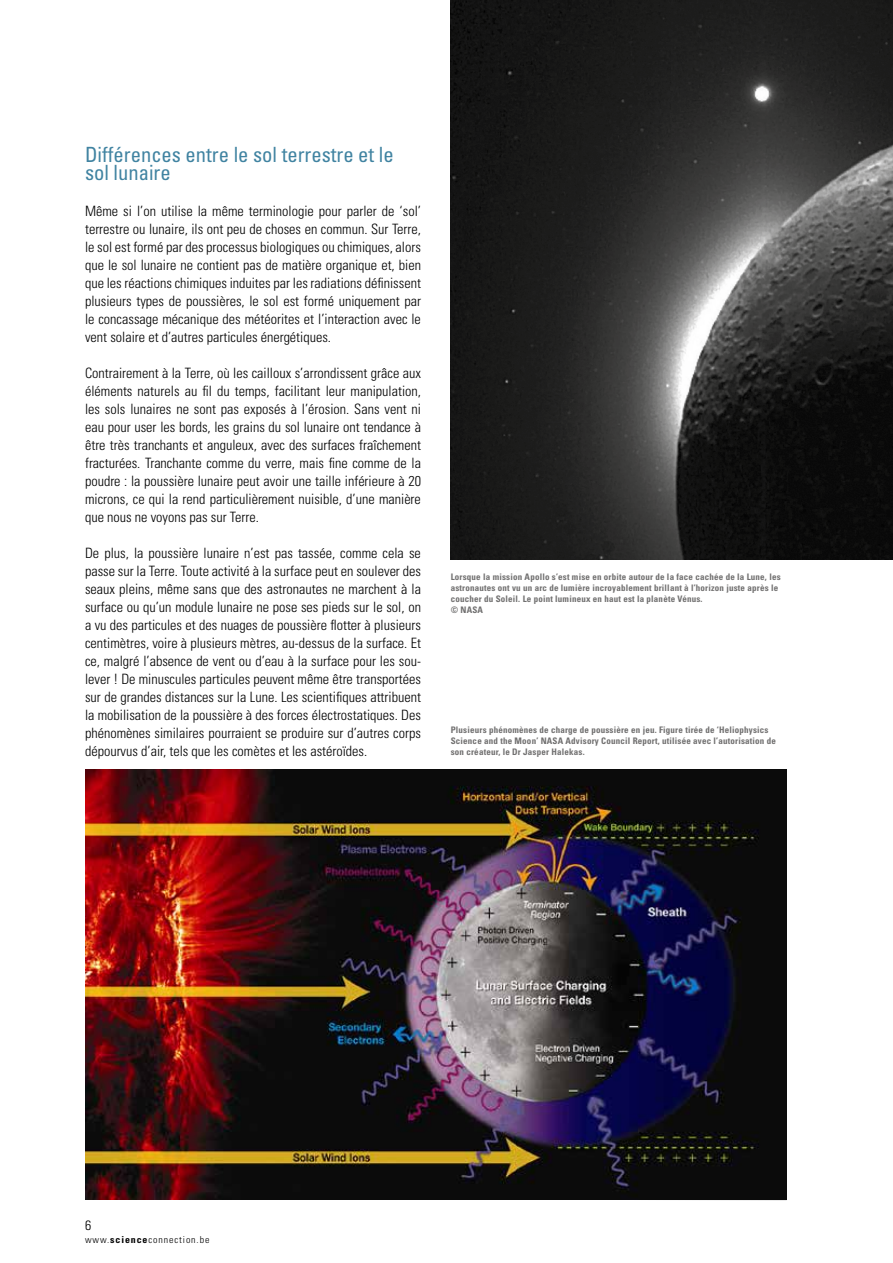
<style>
.page{position:relative;width:893px;height:1263px;background:#fff}
.page>*{position:absolute;margin:0;border:0;box-sizing:border-box;transform-origin:0 0}
.t1{font:condensed 21px/18px "Univers LT Std";color:#4083a1}
.t2{font:300 condensed 14.25px/18px "Univers LT Std";color:#000;text-align:justify}
.t3{font:300 condensed 13.5px "Univers LT Std";color:#000;scale:1.04 1}
.t4{font:300 condensed 9.6px "Univers LT Std";letter-spacing:.09em;color:#000;scale:1.04 1}
.t5{font:700 condensed 9px/10.8px "Univers LT Std";letter-spacing:.02em;color:#706f6f}
.s1{font-weight:700}
</style>
<div class="page">
<img style="left:451px;top:0;width:442px;height:560px">
<img style="left:85px;top:769px;width:702px;height:431px">
<h1 class="t1" style="left:85px;top:145px;width:310px">Différences entre le sol terrestre et le sol lunaire</h1>
<p class="t2" style="left:85px;top:202px;width:337px">Même si l’on utilise la même terminologie pour parler de ‘sol’ terrestre ou lunaire, ils ont peu de choses en commun. Sur Terre, le sol est formé par des processus biologiques ou chimiques, alors que le sol lunaire ne contient pas de matière organique et, bien que les réactions chimiques induites par les radiations définissent plusieurs types de poussières, le sol est formé uniquement par le concassage mécanique des météorites et l’interaction avec le vent solaire et d’autres particules énergétiques.</p>
<p class="t2" style="left:85px;top:364px;width:337px">Contrairement à la Terre, où les cailloux s’arrondissent grâce aux éléments naturels au fil du temps, facilitant leur manipulation, les sols lunaires ne sont pas exposés à l’érosion. Sans vent ni eau pour user les bords, les grains du sol lunaire ont tendance à être très tranchants et anguleux, avec des surfaces fraîchement fracturées. Tranchante comme du verre, mais fine comme de la poudre : la poussière lunaire peut avoir une taille inférieure à 20 microns, ce qui la rend particulièrement nuisible, d’une manière que nous ne voyons pas sur Terre.</p>
<p class="t2" style="left:85px;top:544px;width:337px">De plus, la poussière lunaire n’est pas tassée, comme cela se passe sur la Terre. Toute activité à la surface peut en soulever des seaux pleins, même sans que des astronautes ne marchent à la surface ou qu’un module lunaire ne pose ses pieds sur le sol, on a vu des particules et des nuages de poussière flotter à plusieurs centimètres, voire à plusieurs mètres, au-dessus de la surface. Et ce, malgré l’absence de vent ou d’eau à la surface pour les sou&shy;lever ! De minuscules particules peuvent même être transportées sur de grandes distances sur la Lune. Les scientifiques attribuent la mobilisation de la poussière à des forces électrostatiques. Des phénomènes similaires pourraient se produire sur d’autres corps dépourvus d’air, tels que les comètes et les astéroïdes.</p>
<p class="t5" style="left:451px;top:572px;width:331px">Lorsque la mission Apollo s’est mise en orbite autour de la face cachée de la Lune, les astronautes ont vu un arc de lumière incroyablement brillant à l’horizon juste après le coucher du Soleil. Le point lumineux en haut est la planète Vénus.<br>© NASA</p>
<p class="t5" style="left:451px;top:725px;width:327px">Plusieurs phénomènes de charge de poussière en jeu. Figure tirée de ‘Heliophysics<br>Science and the Moon’ NASA Advisory Council Report, utilisée avec l’autorisation de son créateur, le Dr Jasper Halekas.</p>
<p class="t3" style="left:85px;top:1217px;width:7px">6</p>
<p class="t4" style="left:85px;top:1233px;width:121px">www.<span class="s1">science</span>connection.be</p>
</div>
